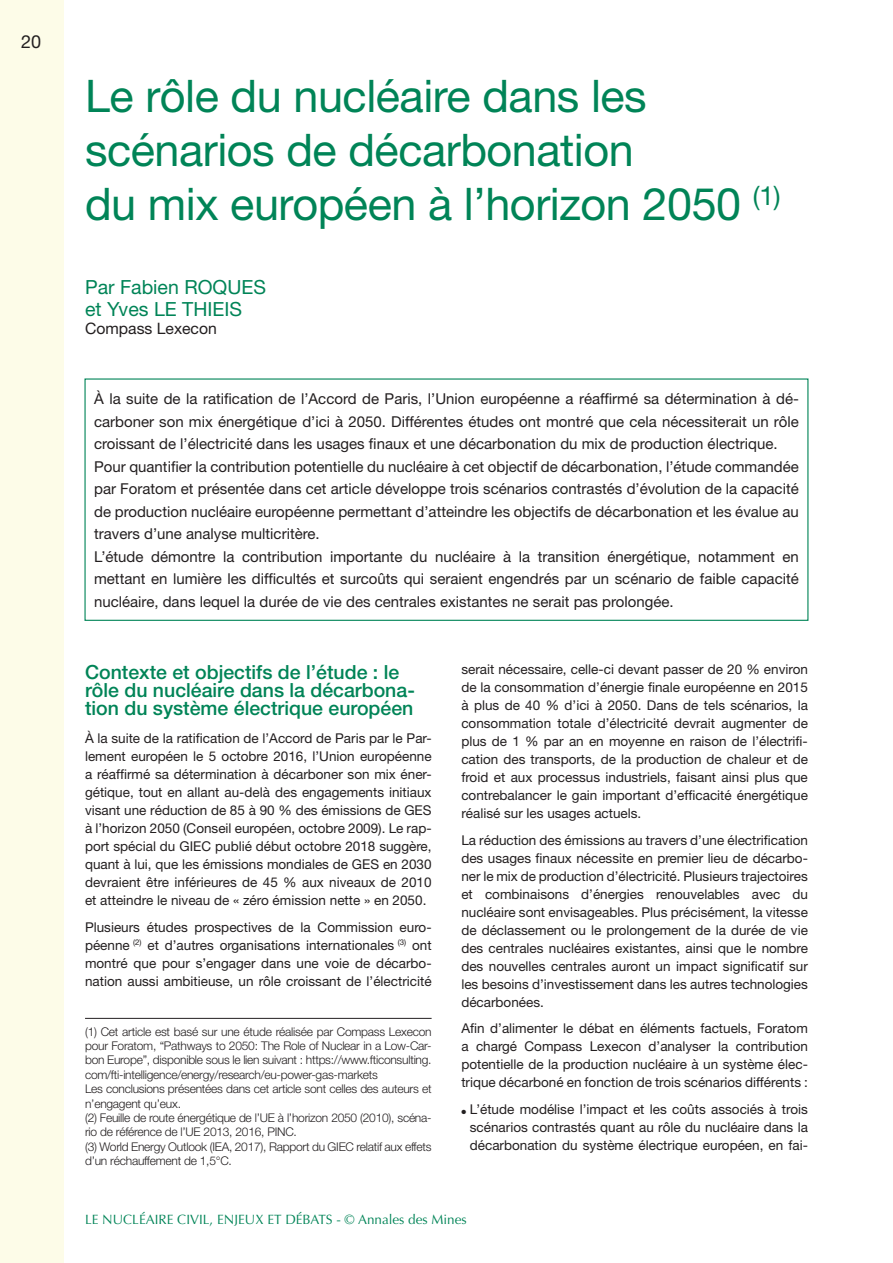
<style>
.page{position:relative;width:893px;height:1263px;background:#fff}
.page>*{position:absolute;margin:0;border:0;box-sizing:border-box;transform-origin:0 0}
.Titre{font:45px/54px "Helvetica Neue";letter-spacing:-.01em;color:#008457}
.INTER_1{font:500 19.5px/18px "Helvetica Neue";color:#008457}
.auteur{font:19.5px "Helvetica Neue";color:#008457}
.t1{font:18px "Helvetica Neue";color:#231f20}
.profession_auteur{font:15.75px "Helvetica Neue";color:#231f20}
.chapeau{font:15px/22.5px "Helvetica Neue";color:#231f20;text-align:justify}
.texte_courant{font:13.5px/18px "Helvetica Neue";color:#231f20;text-align:justify}
.t2{font:13.5px "Optima";color:#008457}
.légende{font:300 12px/14.4px "Helvetica Neue";letter-spacing:-.02em;color:#231f20}
</style>
<div class="page">
<div style="left:0;top:0;width:64px;height:1263px;background:#fdfce8"></div>
<div style="left:84px;top:378px;width:724px;height:243px;border:1px solid #008457"></div>
<hr style="left:85px;top:1018px;width:347px;height:1px;background:#231f20">
<p class="t1" style="left:21px;top:31px;width:22px">20</p>
<p class="Titre" style="left:85px;top:68px;width:697px">Le rôle du nucléaire dans les scénarios de décarbonation<br>du mix européen à l’horizon 2050 <sup>(1)</sup></p>
<p class="auteur" style="left:85px;top:275px;width:182px">Par Fabien ROQUES</p>
<p class="auteur" style="left:85px;top:298px;width:159px">et Yves LE THIEIS</p>
<p class="profession_auteur" style="left:85px;top:319px;width:133px">Compass Lexecon</p>
<p class="chapeau" style="left:94px;top:387px;width:706px">À la suite de la ratification de l’Accord de Paris, l’Union européenne a réaffirmé sa détermination à dé&shy;carboner son mix énergétique d’ici à 2050. Différentes études ont montré que cela nécessiterait un rôle croissant de l’électricité dans les usages finaux et une décarbonation du mix de production électrique.</p>
<p class="chapeau" style="left:94px;top:455px;width:706px">Pour quantifier la contribution potentielle du nucléaire à cet objectif de décarbonation, l’étude commandée par Foratom et présentée dans cet article développe trois scénarios contrastés d’évolution de la capacité de production nucléaire européenne permettant d’atteindre les objectifs de décarbonation et les évalue au travers d’une analyse multicritère.</p>
<p class="chapeau" style="left:94px;top:545px;width:706px">L’étude démontre la contribution importante du nucléaire à la transition énergétique, notamment en mettant en lumière les difficultés et surcoûts qui seraient engendrés par un scénario de faible capacité nucléaire, dans lequel la durée de vie des centrales existantes ne serait pas prolongée.</p>
<p class="INTER_1" style="left:85px;top:662px;width:331px">Contexte et objectifs de l’étude : le rôle du nucléaire dans la décarbona&shy;tion du système électrique européen</p>
<p class="texte_courant" style="left:85px;top:729px;width:348px">À la suite de la ratification de l’Accord de Paris par le Par&shy;lement européen le 5 octobre 2016, l’Union européenne a réaffirmé sa détermination à décarboner son mix éner&shy;gétique, tout en allant au-delà des engagements initiaux visant une réduction de 85 à 90 % des émissions de GES à l’horizon 2050 (Conseil européen, octobre 2009). Le rap&shy;port spécial du GIEC publié début octobre 2018 suggère, quant à lui, que les émissions mondiales de GES en 2030 devraient être inférieures de 45 % aux niveaux de 2010 et atteindre le niveau de « zéro émission nette » en 2050.</p>
<p class="texte_courant" style="left:85px;top:918px;width:348px">Plusieurs études prospectives de la Commission euro&shy;péenne <sup>(2)</sup> et d’autres organisations internationales <sup>(3)</sup> ont montré que pour s’engager dans une voie de décarbo&shy;nation aussi ambitieuse, un rôle croissant de l’électricité</p>
<p class="légende" style="left:85px;top:1024px;width:348px;text-align:justify">(1) Cet article est basé sur une étude réalisée par Compass Lexecon pour Foratom, “Pathways to 2050: The Role of Nuclear in a Low-Car&shy;bon Europe”, disponible sous le lien suivant : https://www.fticonsulting. com/fti-intelligence/energy/research/eu-power-gas-markets</p>
<p class="légende" style="left:85px;top:1081px;width:348px">Les conclusions présentées dans cet article sont celles des auteurs et n’engagent qu’eux.</p>
<p class="légende" style="left:85px;top:1110px;width:348px">(2) Feuille de route énergétique de l’UE à l’horizon 2050 (2010), scéna&shy;rio de référence de l’UE 2013, 2016, PINC.</p>
<p class="légende" style="left:85px;top:1139px;width:348px">(3) World Energy Outlook (IEA, 2017), Rapport du GIEC relatif aux effets d’un réchauffement de 1,5°C.</p>
<p class="texte_courant" style="left:461px;top:660px;width:348px">serait nécessaire, celle-ci devant passer de 20 % environ de la consommation d’énergie finale européenne en 2015 à plus de 40 % d’ici à 2050. Dans de tels scénarios, la consommation totale d’électricité devrait augmenter de plus de 1 % par an en moyenne en raison de l’électrifi&shy;cation des transports, de la production de chaleur et de froid et aux processus industriels, faisant ainsi plus que contrebalancer le gain important d’efficacité énergétique réalisé sur les usages actuels.</p>
<p class="texte_courant" style="left:461px;top:830px;width:348px">La réduction des émissions au travers d’une électrification des usages finaux nécessite en premier lieu de décarbo&shy;ner le mix de production d’électricité. Plusieurs trajectoires et combinaisons d’énergies renouvelables avec du nucléaire sont envisageables. Plus précisément, la vitesse de déclassement ou le prolongement de la durée de vie des centrales nucléaires existantes, ainsi que le nombre des nouvelles centrales auront un impact significatif sur les besoins d’investissement dans les autres technologies décarbonées.</p>
<p class="texte_courant" style="left:461px;top:1019px;width:348px">Afin d’alimenter le débat en éléments factuels, Foratom a chargé Compass Lexecon d’analyser la contribution potentielle de la production nucléaire à un système élec&shy;trique décarboné en fonction de trois scénarios différents :</p>
<p class="texte_courant" style="left:470px;top:1099px;width:340px;text-indent:-9px">● L’étude modélise l’impact et les coûts associés à trois scénarios contrastés quant au rôle du nucléaire dans la décarbonation du système électrique européen, en fai-</p>
<p class="t2" style="left:85px;top:1212px;width:383px">LE NUCLÉAIRE CIVIL, ENJEUX ET DÉBATS - © Annales des Mines</p>
</div>
